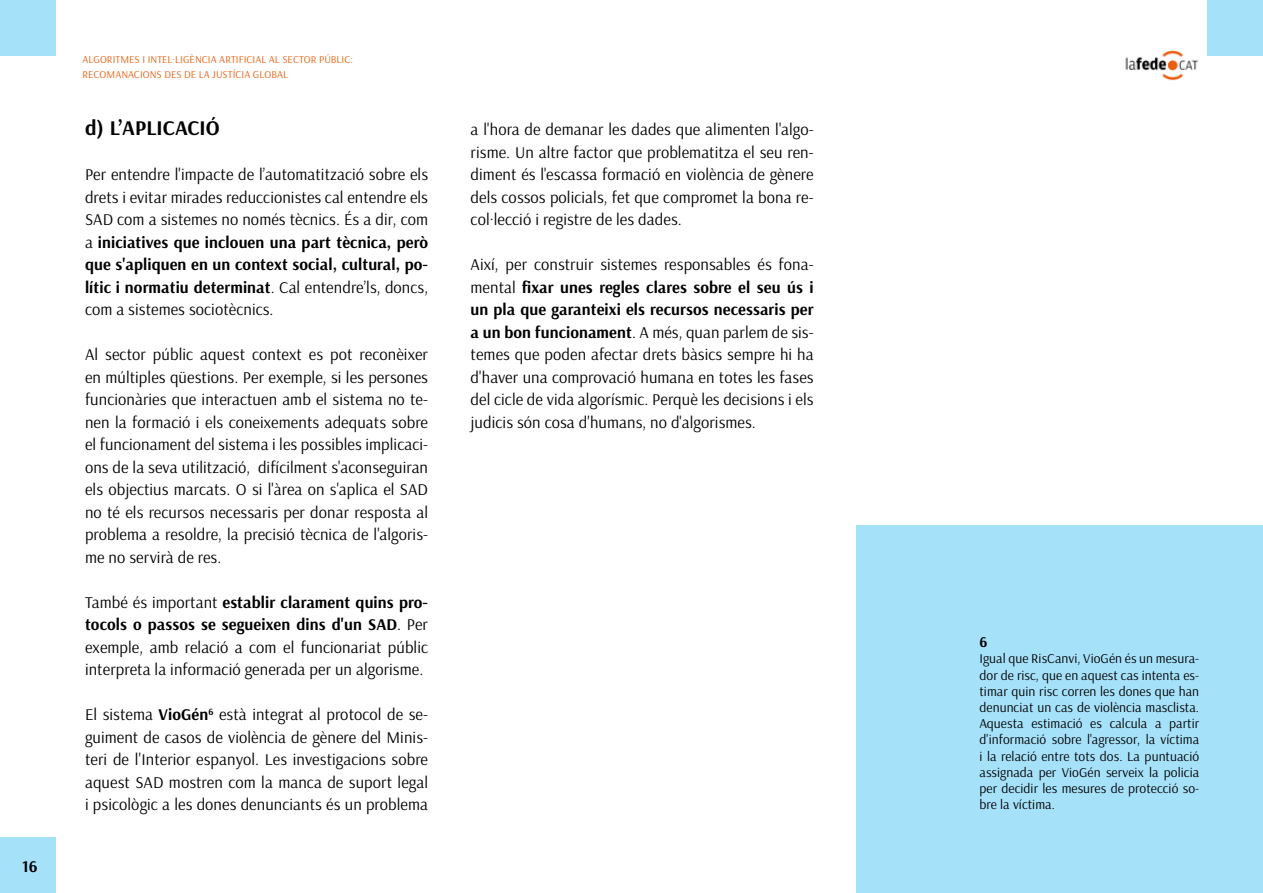
<style>
.page{position:relative;width:1263px;height:893px;background:#fff}
.page>*{position:absolute;margin:0;border:0;box-sizing:border-box;transform-origin:0 0}
.t1{font:700 21px "Arsenal";letter-spacing:.005em;color:#000}
.t2{font:16.5px/22.5px "Arsenal";letter-spacing:.005em;color:#000;text-align:justify}
.t3{font:700 16.5px "Arsenal";color:#000}
.t4{font:700 15px "Arsenal";color:#000}
.t5{font:13.5px/16.2px "Arsenal";letter-spacing:.005em;color:#000;text-align:justify}
.t6{font:10.5px/15px "Arsenal";letter-spacing:.005em;color:#e86112}
.s1{font-weight:700}
</style>
<div class="page">
<img style="left:1125px;top:50px;width:74px;height:31px">
<div style="left:0;top:0;width:55px;height:55px;background:#a6e1fa"></div>
<div style="left:1208px;top:0;width:55px;height:55px;background:#a6e1fa"></div>
<div style="left:0;top:838px;width:55px;height:55px;background:#a6e1fa"></div>
<div style="left:856px;top:525px;width:407px;height:368px;background:#a6e1fa"></div>
<p class="t3" style="left:22px;top:856px;width:17px">16</p>
<p class="t6" style="left:82px;top:52px;width:272px">ALGORITMES I INTEL·LIGÈNCIA ARTIFICIAL AL SECTOR PÚBLIC:<br>RECOMANACIONS DES DE LA JUSTÍCIA GLOBAL</p>
<p class="t1" style="left:85px;top:115px;width:136px">d) L’APLICACIÓ</p>
<p class="t2" style="left:85px;top:163px;width:345px">Per entendre l'impacte de l’automatització sobre els drets i evitar mirades reduccionistes cal entendre els SAD com a sistemes no només tècnics. És a dir, com a <span class="s1">iniciatives que inclouen una part tècnica, però que s'apliquen en un context social, cultural, po&shy;lític i normatiu determinat</span>. Cal entendre’ls, doncs, com a sistemes sociotècnics.</p>
<p class="t2" style="left:85px;top:343px;width:345px">Al sector públic aquest context es pot reconèixer en múltiples qüestions. Per exemple, si les persones funcionàries que interactuen amb el sistema no te&shy;nen la formació i els coneixements adequats sobre el funcionament del sistema i les possibles implicaci&shy;ons de la seva utilització, difícilment s'aconseguiran els objectius marcats. O si l'àrea on s'aplica el SAD no té els recursos necessaris per donar resposta al problema a resoldre, la precisió tècnica de l'algoris&shy;me no servirà de res.</p>
<p class="t2" style="left:85px;top:591px;width:345px">També és important <span class="s1">establir clarament quins pro&shy;tocols o passos se segueixen dins d'un SAD</span>. Per exemple, amb relació a com el funcionariat públic interpreta la informació generada per un algorisme.</p>
<p class="t2" style="left:85px;top:703px;width:345px">El sistema <span class="s1">VioGén</span><sup>6</sup> està integrat al protocol de se&shy;guiment de casos de violència de gènere del Minis&shy;teri de l'Interior espanyol. Les investigacions sobre aquest SAD mostren com la manca de suport legal i psicològic a les dones denunciants és un problema</p>
<p class="t2" style="left:471px;top:118px;width:345px">a l'hora de demanar les dades que alimenten l'algo&shy;risme. Un altre factor que problematitza el seu ren&shy;diment és l'escassa formació en violència de gènere dels cossos policials, fet que compromet la bona re&shy;col·lecció i registre de les dades.</p>
<p class="t2" style="left:471px;top:253px;width:345px">Així, per construir sistemes responsables és fona&shy;mental <span class="s1">fixar unes regles clares sobre el seu ús i un pla que garanteixi els recursos necessaris per a un bon funcionament</span>. A més, quan parlem de sis&shy;temes que poden afectar drets bàsics sempre hi ha d'haver una comprovació humana en totes les fases del cicle de vida algorísmic. Perquè les decisions i els judicis són cosa d'humans, no d'algorismes.</p>
<p class="t4" style="left:979px;top:633px;width:9px">6</p>
<p class="t5" style="left:979px;top:651px;width:221px">Igual que RisCanvi, VioGén és un mesura&shy;dor de risc, que en aquest cas intenta es&shy;timar quin risc corren les dones que han denunciat un cas de violència masclista.<br>Aquesta estimació es calcula a partir d'informació sobre l'agressor, la víctima i la relació entre tots dos. La puntuació assignada per VioGén serveix la policia per decidir les mesures de protecció so&shy;bre la víctima.</p>
</div>
